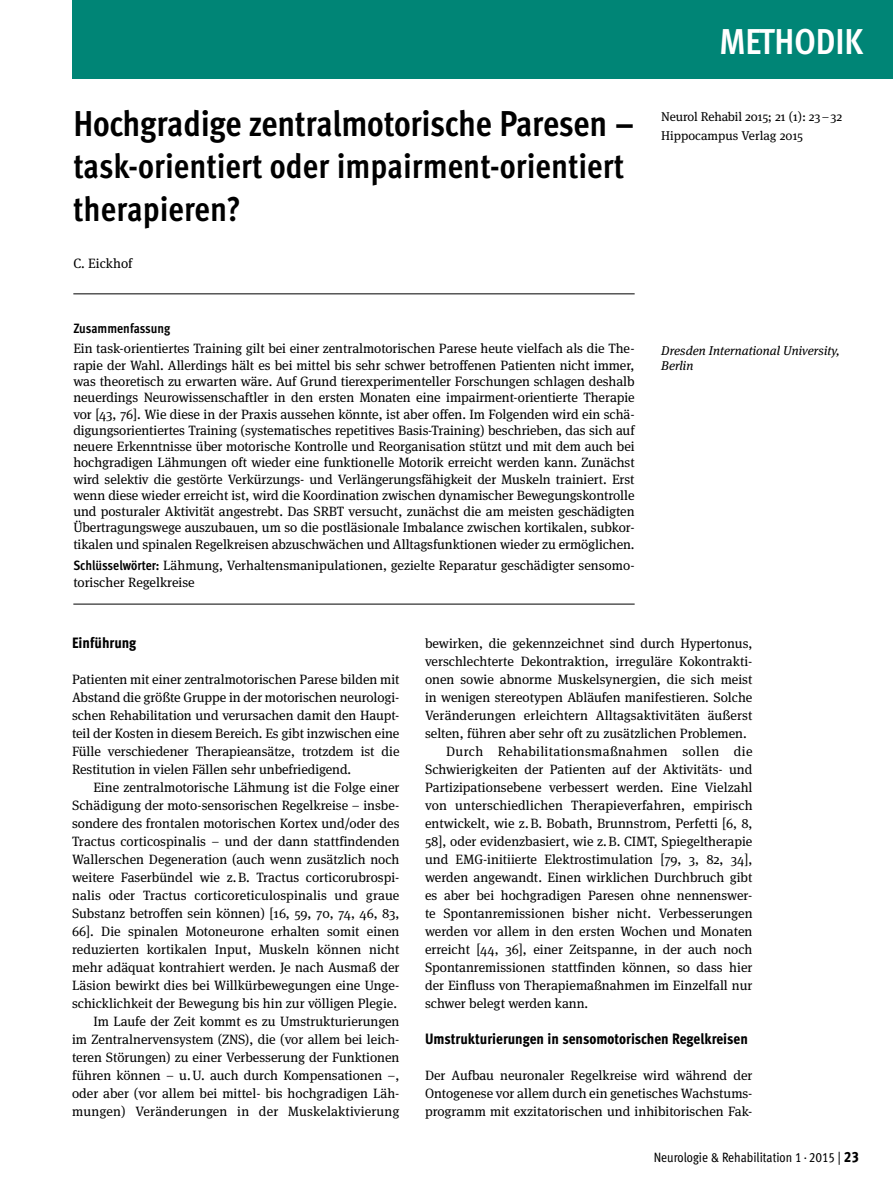
<style>
.page{position:relative;width:893px;height:1191px;background:#fff}
.page>*{position:absolute;margin:0;border:0;box-sizing:border-box;transform-origin:0 0}
.t1{font:36px "Meta Cond Bold LF";letter-spacing:-.01em;color:#000}
.t2{font:700 36px "Meta Cond";color:#fff}
.t3{font:34.5px/43.3px "Meta Cond Bold LF";color:#000}
.t4{font:15px "Meta Cond Extra Bold LF";color:#000}
.t5{font:13.5px/18px "Meta Serif Pro";color:#000;text-align:justify}
.t6{font:13.5px "Meta Serif Pro";letter-spacing:.025em;color:#000}
.t7{font:13.5px "Meta Cond Book LF";color:#000}
.t8{font:13.5px "Meta Cond Bold LF";letter-spacing:-.005em;color:#000}
.t9{font:12.75px/19.6px "Meta Serif Pro";letter-spacing:-.01em;color:#000}
.t10{font:italic 12.75px/15.3px "Meta Serif Pro";color:#000}
.s1{font-family:"Meta Cond Bold LF"}
.s2{font-family:"Meta Cond Extra Bold LF";font-size:15px}
</style>
<div class="page">
<hr style="left:73px;top:293px;width:562px;height:1px;background:#000">
<hr style="left:73px;top:604px;width:562px;height:1px;background:#000">
<div style="left:72px;top:0;width:821px;height:78px;background:#008576"></div>
<h1 class="t1" style="left:73px;top:102px;width:563px">Hochgradige zentralmotorische Paresen –</h1>
<h2 class="t3" style="left:73px;top:144px;width:552px">task-orientiert oder impairment-orientiert therapieren?</h2>
<p class="t5" style="left:73px;top:254px;width:61px">C. Eickhof</p>
<p class="t8" style="left:73px;top:320px;width:98px">Zusammenfassung</p>
<p class="t5" style="left:73px;top:340px;width:563px;line-height:16.2px">Ein task-orientiertes Training gilt bei einer zentralmotorischen Parese heute vielfach als die The&shy;rapie der Wahl. Allerdings hält es bei mittel bis sehr schwer betroffenen Patienten nicht immer, was theoretisch zu erwarten wäre. Auf Grund tierexperimenteller Forschungen schlagen deshalb neuerdings Neurowissenschaftler in den ersten Monaten eine impairment-orientierte Therapie vor [43, 76]. Wie diese in der Praxis aussehen könnte, ist aber offen. Im Folgenden wird ein schä&shy;digungsorientiertes Training (systematisches repetitives Basis-Training) beschrieben, das sich auf neuere Erkenntnisse über motorische Kontrolle und Reorganisation stützt und mit dem auch bei hochgradigen Lähmungen oft wieder eine funktionelle Motorik erreicht werden kann. Zunächst wird selektiv die gestörte Verkürzungs- und Verlängerungsfähigkeit der Muskeln trainiert. Erst wenn diese wieder erreicht ist, wird die Koordination zwischen dynamischer Bewegungskontrolle und posturaler Aktivität angestrebt. Das SRBT versucht, zunächst die am meisten geschädigten Übertragungswege auszubauen, um so die postläsionale Imbalance zwischen kortikalen, subkor&shy;tikalen und spinalen Regelkreisen abzuschwächen und Alltagsfunktionen wieder zu ermöglichen.</p>
<p class="t5" style="left:73px;top:555px;width:563px;line-height:17.4px"><span class="s1">Schlüsselwörter:</span> Lähmung, Verhaltensmanipulationen, gezielte Reparatur geschädigter sensomo&shy;torischer Regelkreise</p>
<h1 class="t2" style="left:719px;top:20px;width:145px">METHODIK</h1>
<p class="t9" style="left:661px;top:106px;width:182px">Neurol Rehabil 2015; 21 (1): 23–32<br>Hippocampus Verlag 2015</p>
<p class="t10" style="left:661px;top:342px;width:180px">Dresden International University,<br>Berlin</p>
<p class="t4" style="left:72px;top:634px;width:66px">Einführung</p>
<p class="t5" style="left:72px;top:670px;width:329px">Patienten mit einer zentralmotorischen Parese bilden mit Abstand die größte Gruppe in der motorischen neurologi&shy;schen Rehabilitation und verursachen damit den Haupt&shy;teil der Kosten in diesem Bereich. Es gibt inzwischen eine Fülle verschiedener Therapieansätze, trotzdem ist die Restitution in vielen Fällen sehr unbefriedigend.</p>
<p class="t5" style="left:72px;top:778px;width:329px;text-align:right">Eine zentralmotorische Lähmung ist die Folge einer Schädigung der moto-sensorischen Regelkreise – insbe&shy;sondere des frontalen motorischen Kortex und/oder des Tractus corticospinalis – und der dann stattfindenden Wallerschen Degeneration (auch wenn zusätzlich noch weitere Faserbündel wie z.B. Tractus corticorubrospi&shy;nalis oder Tractus corticoreticulospinalis und graue Substanz betroffen sein können) [16, 59, 70, 74, 46, 83, 66]. Die spinalen Motoneurone erhalten somit einen reduzierten kortikalen Input, Muskeln können nicht mehr adäquat kontrahiert werden. Je nach Ausmaß der Läsion bewirkt dies bei Willkürbewegungen eine Unge&shy;schicklichkeit der Bewegung bis hin zur völligen Plegie.<br>Im Laufe der Zeit kommt es zu Umstrukturierungen<br>im Zentralnervensystem (ZNS), die (vor allem bei leich&shy;teren Störungen) zu einer Verbesserung der Funktionen führen können – u.U. auch durch Kompensationen –, oder aber (vor allem bei mittel- bis hochgradigen Läh&shy;mungen) Veränderungen in der Muskelaktivierung</p>
<p class="t5" style="left:425px;top:634px;width:329px">bewirken, die gekennzeichnet sind durch Hypertonus,</p>
<p class="t5" style="left:425px;top:652px;width:329px">verschlechterte Dekontraktion, irreguläre Kokontrakti-</p>
<p class="t5" style="left:425px;top:670px;width:329px">onen sowie abnorme Muskelsynergien, die sich meist</p>
<p class="t5" style="left:425px;top:688px;width:329px">in wenigen stereotypen Abläufen manifestieren. Solche</p>
<p class="t5" style="left:425px;top:705px;width:329px">Veränderungen erleichtern Alltagsaktivitäten äußerst</p>
<p class="t5" style="left:425px;top:723px;width:323px">selten, führen aber sehr oft zu zusätzlichen Problemen.</p>
<p class="t6" style="left:446px;top:741px;width:308px">Durch Rehabilitationsmaßnahmen sollen die</p>
<p class="t5" style="left:425px;top:759px;width:329px">Schwierigkeiten der Patienten auf der Aktivitäts- und</p>
<p class="t5" style="left:425px;top:777px;width:329px">Partizipationsebene verbessert werden. Eine Vielzahl</p>
<p class="t5" style="left:425px;top:795px;width:329px">von unterschiedlichen Therapieverfahren, empirisch</p>
<p class="t5" style="left:425px;top:813px;width:329px">entwickelt, wie z.B. Bobath, Brunnstrom, Perfetti [6, 8,</p>
<p class="t5" style="left:425px;top:831px;width:329px">58], oder evidenzbasiert, wie z.B. CIMT, Spiegeltherapie</p>
<p class="t5" style="left:425px;top:849px;width:329px">und EMG-initiierte Elektrostimulation [79, 3, 82, 34],</p>
<p class="t5" style="left:425px;top:867px;width:329px">werden angewandt. Einen wirklichen Durchbruch gibt</p>
<p class="t5" style="left:425px;top:885px;width:329px">es aber bei hochgradigen Paresen ohne nennenswer-</p>
<p class="t5" style="left:425px;top:903px;width:329px">te Spontanremissionen bisher nicht. Verbesserungen</p>
<p class="t5" style="left:425px;top:921px;width:329px">werden vor allem in den ersten Wochen und Monaten</p>
<p class="t5" style="left:425px;top:939px;width:329px">erreicht [44, 36], einer Zeitspanne, in der auch noch</p>
<p class="t5" style="left:425px;top:957px;width:329px">Spontanremissionen stattfinden können, so dass hier</p>
<p class="t5" style="left:425px;top:975px;width:329px">der Einfluss von Therapiemaßnahmen im Einzelfall nur</p>
<p class="t5" style="left:425px;top:993px;width:165px">schwer belegt werden kann.</p>
<p class="t4" style="left:425px;top:1030px;width:324px">Umstrukturierungen in sensomotorischen Regelkreisen</p>
<p class="t5" style="left:425px;top:1066px;width:329px">Der Aufbau neuronaler Regelkreise wird während der Ontogenese vor allem durch ein genetisches Wachstums&shy;programm mit exzitatorischen und inhibitorischen Fak-</p>
<p class="t7" style="left:654px;top:1149px;width:207px">Neurologie &amp; Rehabilitation 1· 2015 | <span class="s2">23</span></p>
</div>
